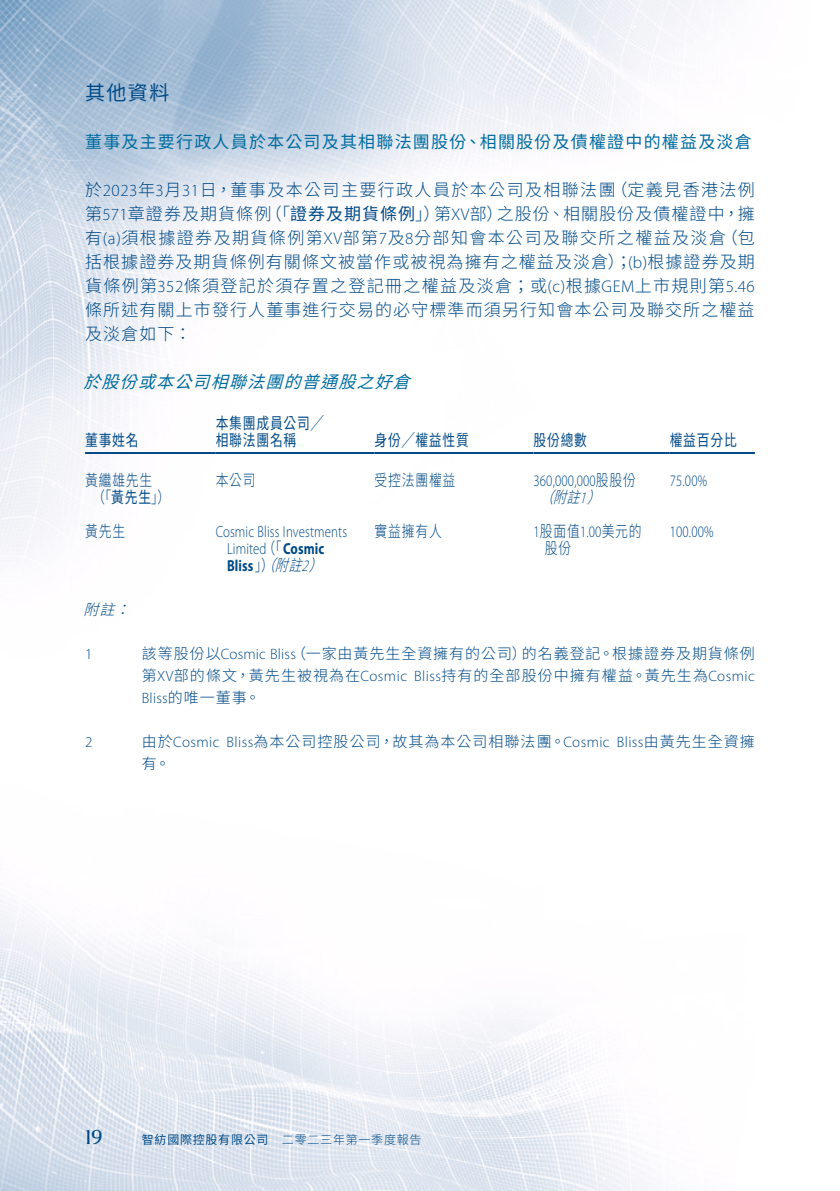
<style>
.page{position:relative;width:840px;height:1191px;background:#fff}
.page>*{position:absolute;margin:0;border:0;box-sizing:border-box;transform-origin:0 0}
.t1{font:22px "Collier";color:#004a87}
.Heading_1{font:20px "Source Han Sans TC";color:#004a87}
.Body_Text{font:300 17px/24px "Source Han Sans TC";letter-spacing:.065em;color:#004a87}
.Heading_2{font:17px "Source Han Sans TC";letter-spacing:.07em;color:#006b9f}
.Heading_3{font:italic 17px "Source Han Sans TC";color:#006b9f}
.Body_Text-2{font:17px "Source Han Sans TC";letter-spacing:.06em;color:#004a87}
.Body_Text-3{font:300 16px "Myriad Pro";letter-spacing:.01em;color:#004a87;scale:.8 1}
.Body_Text-4{font:300 16px/17px "Source Han Sans TC";letter-spacing:.06em;color:#004a87;scale:.8 1}
.Body_Text-5{font:16px "Source Han Sans TC";letter-spacing:.06em;color:#004a87;scale:.8 1}
.Body_Text-6{font:700 16px "Myriad Pro";letter-spacing:.01em;color:#004a87;scale:.8 1}
.Body_Text-7{font:italic 300 16px "Source Han Sans TC";color:#004a87;scale:.8 1}
.Notes{font:300 15px/22px "Source Han Sans TC";letter-spacing:.065em;color:#004a87}
.Notes-2{font:300 15px "Myriad Pro";letter-spacing:.01em;color:#004a87}
.Notes-3{font:italic 300 15px "Source Han Sans TC";color:#004a87}
.t2{font:12px "Source Han Sans TC";letter-spacing:.06em;color:#004a87}
.s1{font-family:"Myriad Pro"}
.s2{font-weight:300}
.s3{font-weight:400}
.s4{font-family:"Source Han Sans TC"}
.s5{font-family:"Source Han Sans TC";font-weight:300}
.s6{font-family:"Source Han Sans TC";font-weight:300;font-style:italic}
</style>
<div class="page">
<img style="left:0;top:0;width:755px;height:1191px">
<hr style="left:85px;top:452px;width:130px;height:2px;background:#004a87">
<hr style="left:215px;top:452px;width:159px;height:2px;background:#004a87">
<hr style="left:374px;top:452px;width:159px;height:2px;background:#004a87">
<hr style="left:533px;top:452px;width:136px;height:2px;background:#004a87">
<hr style="left:669px;top:452px;width:85px;height:2px;background:#004a87">
<p class="Heading_1" style="left:85px;top:81px;width:86px">其他資料</p>
<p class="Heading_2" style="left:85px;top:132px;width:667px">董事及主要行政人員於本公司及其相聯法團股份、相關股份及債權證中的權益及淡倉</p>
<p class="Body_Text" style="left:610px;top:178px;width:146px">（定義見香港法例</p>
<p class="Body_Text" style="left:496px;top:178px;width:259px;text-indent:-411px">於<span class="s1">2023</span>年月<span class="s1">3 31</span>日，董事及本公司主要行政人員於本公司及相聯法團<br>之股份、相關股份及債權證中，擁</p>
<p class="Body_Text-2" style="left:264px;top:204px;width:177px"><span class="s2">（「</span>證券及期貨條例<span class="s2">」）</span></p>
<p class="Body_Text" style="left:434px;top:202px;width:71px">第<span class="s1">XV</span>部）</p>
<p class="Body_Text" style="left:85px;top:202px;width:188px">第<span class="s1">571</span>章證券及期貨條例</p>
<p class="Body_Text" style="left:720px;top:226px;width:35px">（包</p>
<p class="Body_Text" style="left:85px;top:226px;width:671px">有 <span class="s1">)a(</span> 須根據證券及期貨條例第<span class="s1">XV</span>部第及<span class="s1">7 8</span>分部知會本公司及聯交所之權益及淡倉<br>括根據證券及期貨條例有關條文被當作或被視為擁有之權益及淡倉）；<span class="s1">( )b</span> 根據證券及期貨條例第<span class="s1">352</span>條須登記於須存置之登記冊之權益及淡倉；或 <span class="s1">)c(</span> 根據<span class="s1">GEM</span>上市規則第<span class="s1">5.46</span>條所述有關上市發行人董事進行交易的必守標準而須另行知會本公司及聯交所之權益及淡倉如下：</p>
<p class="Heading_3" style="left:83px;top:372px;width:341px">於股份或本公司相聯法團的普通股之好倉</p>
<p class="Body_Text-5" style="left:85px;top:431px;width:68px">董事姓名</p>
<p class="Body_Text-5" style="left:215px;top:414px;width:136px">本集團成員公司╱</p>
<p class="Body_Text-5" style="left:215px;top:431px;width:102px">相聯法團名稱</p>
<p class="Body_Text-5" style="left:374px;top:431px;width:119px">身份╱權益性質</p>
<p class="Body_Text-5" style="left:533px;top:431px;width:68px">股份總數</p>
<p class="Body_Text-4" style="left:92px;top:472px;width:99px;text-indent:-7px">黃繼雄先生<br>（「<span class="s3">黃先生</span> (「</p>
<p class="Body_Text-3" style="left:533px;top:471px;width:129px">360,000,000<span class="s4">股股份</span></p>
<p class="Body_Text-4" style="left:374px;top:472px;width:102px">受控法團權益</p>
<p class="Body_Text-4" style="left:215px;top:472px;width:51px">本公司</p>
<p class="Body_Text-7" style="left:540px;top:488px;width:33px">（</p>
<p class="Body_Text-7" style="left:579px;top:488px;width:42px">(<span class="s1">1</span></p>
<p class="Body_Text-7" style="left:552px;top:488px;width:50px">附註</p>
<p class="Body_Text-4" style="left:85px;top:523px;width:51px">黃先生</p>
<p class="Notes-3" style="left:84px;top:601px;width:44px">附註</p>
<p class="Notes-3" style="left:115px;top:601px;width:28px">：</p>
<p class="Body_Text-3" style="left:215px;top:522px;width:166px">Cosmic Bliss Investments</p>
<p class="Body_Text-6" style="left:262px;top:538px;width:79px"><span class="s5">（「</span>Cosmic</p>
<p class="Body_Text-3" style="left:227px;top:539px;width:51px">Limited</p>
<p class="Body_Text-6" style="left:227px;top:555px;width:77px">Bliss<span class="s5">」）</span><span class="s6">（</span></p>
<p class="Body_Text-7" style="left:301px;top:556px;width:42px">(<span class="s1">2</span></p>
<p class="Body_Text-7" style="left:275px;top:556px;width:50px">附註</p>
<p class="Body_Text-4" style="left:374px;top:523px;width:85px">實益擁有人</p>
<p class="Body_Text-4" style="left:533px;top:523px;width:137px"><span class="s1">1</span>股面值<span class="s1">1.00</span>美元的</p>
<p class="Body_Text-4" style="left:544px;top:540px;width:34px">股份</p>
<p class="Body_Text-5" style="left:669px;top:431px;width:85px">權益百分比</p>
<p class="Body_Text-3" style="left:669px;top:471px;width:48px">75.00%</p>
<p class="Body_Text-3" style="left:669px;top:522px;width:56px">100.00%</p>
<p class="Notes-2" style="left:85px;top:645px;width:9px">1</p>
<p class="Notes-2" style="left:85px;top:733px;width:9px">2</p>
<p class="Notes" style="left:291px;top:643px;width:237px">（一家由黃先生全資擁有的公司）</p>
<p class="Notes" style="left:521px;top:643px;width:234px">的名義登記。根據證券及期貨條例</p>
<p class="Notes-2" style="left:142px;top:645px;width:155px"><span class="s4">該等股份以</span>Cosmic Bliss</p>
<p class="Notes" style="left:142px;top:665px;width:266px">第<span class="s1">XV</span>部的條文，黃先生被視為在<span class="s1">Cosmic<br>Bliss</span>的唯一董事。</p>
<p class="Notes" style="left:414px;top:665px;width:342px"><span class="s1">Bliss</span>持有的全部股份中擁有權益。黃先生為<span class="s1">Cosmic</span></p>
<p class="Notes-2" style="left:142px;top:733px;width:79px"><span class="s4">由於</span>Cosmic</p>
<p class="Notes" style="left:142px;top:753px;width:30px">有。</p>
<p class="Notes" style="left:226px;top:731px;width:384px"><span class="s1">Bliss</span>為本公司控股公司，故其為本公司相聯法團。<span class="s1">Cosmic</span></p>
<p class="Notes" style="left:616px;top:731px;width:139px"><span class="s1">Bliss</span>由黃先生全資擁</p>
<p class="t1" style="left:85px;top:1124px;width:19px">19</p>
<p class="t2" style="left:142px;top:1133px;width:281px">智紡國際控股有限公司　<span class="s2">二零二三年第一季度報告</span></p>
</div>
